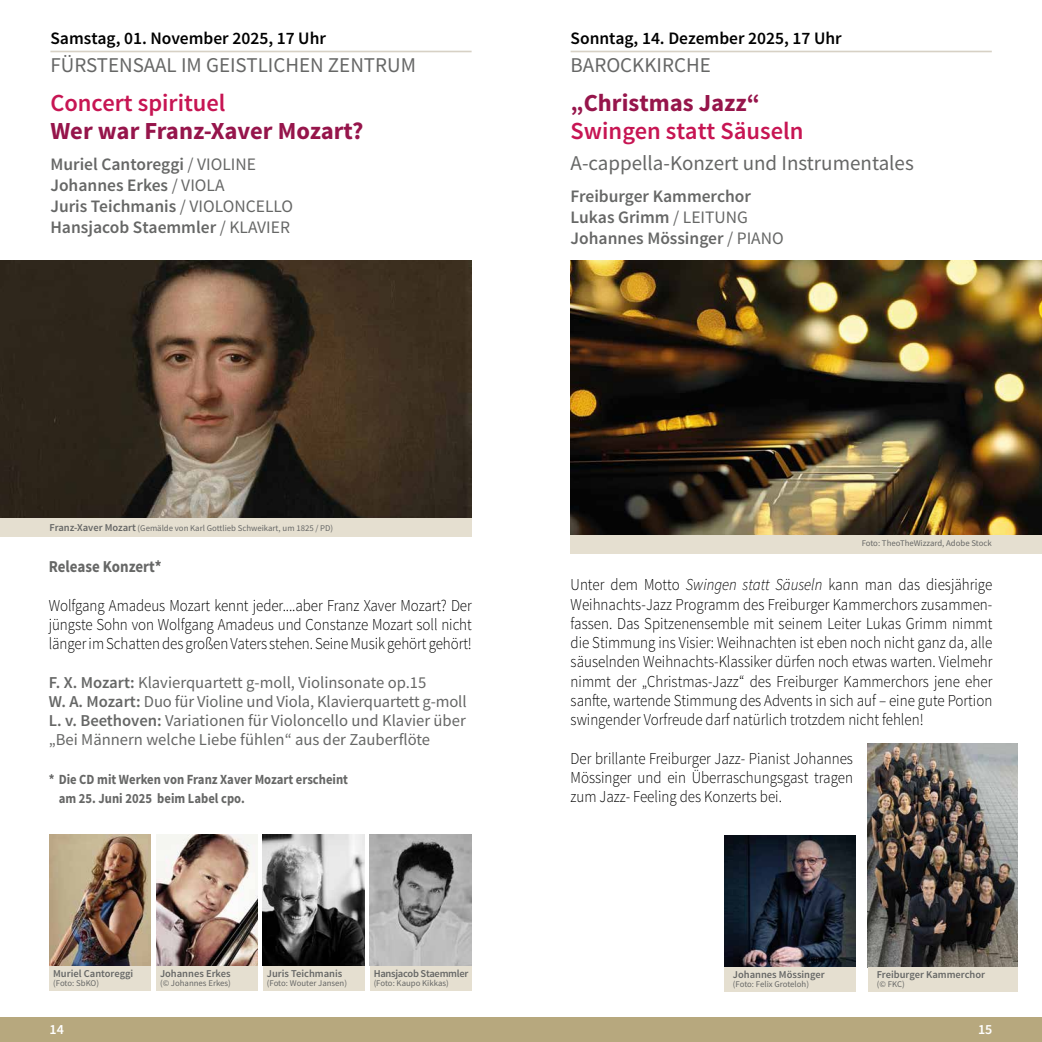
<style>
.page{position:relative;width:1042px;height:1042px;background:#fff}
.page>*{position:absolute;margin:0;border:0;box-sizing:border-box;transform-origin:0 0}
.t1{font:700 24.5px "Source Sans Pro";color:#96154b}
.t2{font:600 24.5px "Source Sans Pro";color:#c71553}
.t3{font:21px "Source Sans Pro";color:#666766}
.t4{font:600 17.5px/21px "Source Sans Pro";color:#666766}
.t5{font:600 17.5px "Source Sans Pro";color:#000}
.t6{font:300 16.62px/19.2px "Source Sans Pro";color:#000;text-align:justify;scale:.9 1}
.t7{font:16.62px/19.2px "Source Sans Pro";color:#666766}
.t8{font:700 16.62px "Source Sans Pro";color:#666766;scale:.9 1}
.t9{font:700 14px/19.2px "Source Sans Pro";color:#666766;scale:.9 1}
.t10{font:600 14px "Source Sans Pro";color:#fff}
.t11{font:600 10.5px "Source Sans Pro";color:#666766}
.t12{font:600 10.5px "Source Sans Pro";letter-spacing:-.025em;color:#666766}
.t13{font:8.75px "Source Sans Pro";color:#666766}
.s1{font-weight:400}
.s2{font-weight:600;font-size:10.5px}
.s3{font-weight:600}
.s4{font-style:italic}
</style>
<div class="page">
<hr style="left:50px;top:51px;width:421px;height:1px;background:#d7d1c5">
<hr style="left:570px;top:51px;width:422px;height:1px;background:#d7d1c5">
<img style="left:570px;top:260px;width:472px;height:275px">
<div style="left:570px;top:535px;width:472px;height:19px;background:#e5dfd0"></div>
<div style="left:0;top:1017px;width:1042px;height:25px;background:#b7a87e"></div>
<img style="left:0;top:260px;width:471px;height:258px">
<div style="left:0;top:518px;width:471px;height:19px;background:#e5dfd0"></div>
<div style="left:49px;top:966px;width:102px;height:24px;background:#e5dfd0"></div>
<img style="left:49px;top:834px;width:102px;height:132px">
<div style="left:370px;top:966px;width:101px;height:24px;background:#e5dfd0"></div>
<img style="left:370px;top:834px;width:101px;height:132px">
<div style="left:263px;top:966px;width:101px;height:24px;background:#e5dfd0"></div>
<img style="left:263px;top:834px;width:101px;height:132px">
<div style="left:156px;top:966px;width:102px;height:24px;background:#e5dfd0"></div>
<img style="left:156px;top:834px;width:102px;height:132px">
<img style="left:724px;top:835px;width:132px;height:132px">
<div style="left:724px;top:967px;width:132px;height:25px;background:#e5dfd0"></div>
<img style="left:868px;top:743px;width:149px;height:224px">
<div style="left:868px;top:967px;width:149px;height:25px;background:#e5dfd0"></div>
<p class="t5" style="left:50px;top:27px;width:277px">Samstag, 01. November 2025, 17 Uhr</p>
<p class="t3" style="left:50px;top:52px;width:367px">FÜRSTENSAAL IM GEISTLICHEN ZENTRUM</p>
<h1 class="t2" style="left:50px;top:87px;width:177px">Concert spirituel</h1>
<h1 class="t1" style="left:50px;top:115px;width:314px">Wer war Franz-Xaver Mozart?</h1>
<p class="t4" style="left:50px;top:154px;width:244px">Muriel Cantoreggi <span class="s1">/ VIOLINE<br></span>Johannes Erkes <span class="s1">/ VIOLA<br></span>Juris Teichmanis <span class="s1">/ VIOLONCELLO<br></span>Hansjacob Staemmler <span class="s1">/ KLAVIER</span></p>
<p class="t5" style="left:570px;top:27px;width:273px">Sonntag, 14. Dezember 2025, 17 Uhr</p>
<p class="t3" style="left:570px;top:52px;width:142px">BAROCKKIRCHE</p>
<h1 class="t1" style="left:570px;top:87px;width:191px">„Christmas Jazz“</h1>
<h1 class="t2" style="left:570px;top:115px;width:234px">Swingen statt Säuseln</h1>
<p class="t3" style="left:570px;top:150px;width:345px">A-cappella-Konzert und Instrumentales</p>
<p class="t4" style="left:570px;top:186px;width:215px">Freiburger Kammerchor<br>Lukas Grimm <span class="s1">/ LEITUNG<br></span>Johannes Mössinger <span class="s1">/ PIANO</span></p>
<p class="t13" style="left:50px;top:523px;width:285px"><span class="s2">Franz-Xaver Mozart</span> (Gemälde von Karl Gottlieb Schweikart, um 1825 / PD)</p>
<p class="t8" style="left:49px;top:556px;width:127px">Release Konzert*</p>
<p class="t6" style="left:49px;top:595px;width:471px">Wolfgang Amadeus Mozart kennt jeder....aber Franz Xaver Mozart? Der jüngste Sohn von Wolfgang Amadeus und Constanze Mozart soll nicht länger im Schatten des großen Vaters stehen. Seine Musik gehört gehört!</p>
<p class="t7" style="left:49px;top:672px;width:419px"><span class="s3">F. X. Mozart:</span> Klavierquartett g-moll, Violinsonate op.15<br><span class="s3">W. A. Mozart:</span> Duo für Violine und Viola, Klavierquartett g-moll <span class="s3">L. v. Beethoven:</span> Variationen für Violoncello und Klavier über „Bei Männern welche Liebe fühlen“ aus der Zauberflöte</p>
<p class="t9" style="left:59px;top:770px;width:323px;text-indent:-10px">* Die CD mit Werken von Franz Xaver Mozart erscheint am 25. Juni 2025 beim Label cpo.</p>
<p class="t11" style="left:53px;top:967px;width:82px">Muriel Cantoreggi</p>
<p class="t13" style="left:53px;top:977px;width:47px">(Foto: SbKO)</p>
<p class="t11" style="left:160px;top:967px;width:72px">Johannes Erkes</p>
<p class="t13" style="left:160px;top:977px;width:72px">(© Johannes Erkes)</p>
<p class="t11" style="left:267px;top:967px;width:77px">Juris Teichmanis</p>
<p class="t13" style="left:267px;top:977px;width:82px">(Foto: Wouter Jansen)</p>
<p class="t12" style="left:374px;top:967px;width:96px">Hansjacob Staemmler</p>
<p class="t13" style="left:374px;top:977px;width:77px">(Foto: Kaupo Kikkas)</p>
<p class="t13" style="left:861px;top:538px;width:132px">Foto: TheoTheWizzard, Adobe Stock</p>
<p class="t6" style="left:570px;top:575px;width:470px">Unter dem Motto <span class="s4">Swingen statt Säuseln</span> kann man das diesjährige Weihnachts-Jazz Programm des Freiburger Kammerchors zusammen&shy;fassen. Das Spitzenensemble mit seinem Leiter Lukas Grimm nimmt die Stimmung ins Visier: Weihnachten ist eben noch nicht ganz da, alle säuselnden Weihnachts-Klassiker dürfen noch etwas warten. Vielmehr nimmt der „Christmas-Jazz“ des Freiburger Kammerchors jene eher sanfte, wartende Stimmung des Advents in sich auf – eine gute Portion swingender Vorfreude darf natürlich trotzdem nicht fehlen!</p>
<p class="t6" style="left:570px;top:748px;width:315px">Der brillante Freiburger Jazz- Pianist Johannes Mössinger und ein Überraschungsgast tragen zum Jazz- Feeling des Konzerts bei.</p>
<p class="t11" style="left:733px;top:968px;width:93px">Johannes Mössinger</p>
<p class="t13" style="left:733px;top:978px;width:78px">(Foto: Felix Groteloh)</p>
<p class="t11" style="left:877px;top:968px;width:110px">Freiburger Kammerchor</p>
<p class="t13" style="left:877px;top:978px;width:29px">(© FKC)</p>
<p class="t10" style="left:50px;top:1020px;width:16px">14</p>
<p class="t10" style="left:978px;top:1020px;width:16px">15</p>
</div>
